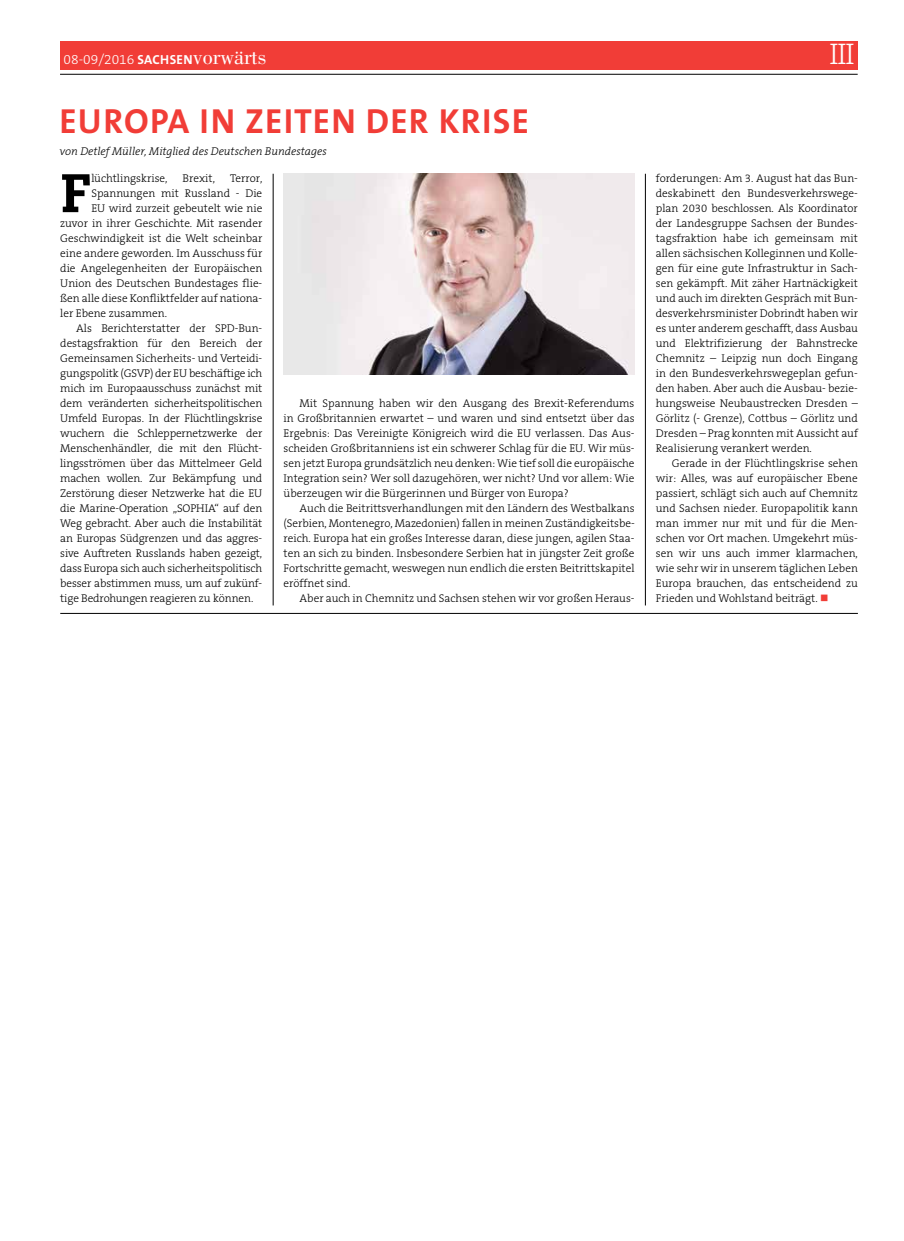
<style>
.page{position:relative;width:904px;height:1241px;background:#fff}
.page>*{position:absolute;margin:0;border:0;box-sizing:border-box;transform-origin:0 0}
.t1{font:800 54.12px "Caecilia";color:#000}
.t2{font:700 35px "The Sans B7";letter-spacing:.035em;color:#f13d37}
.t3{font:300 30px "The Serif B3";color:#fff}
.t4{font:300 13.75px "The Serif B3";color:#fff}
.t5{font:300 11.25px/15px "The Serif B3";letter-spacing:-.005em;color:#000;text-align:justify}
.t6{font:italic 300 11.25px "The Serif B3";color:#000}
.s1{font-family:"The Sans B7";font-weight:700;font-size:13.12px}
.s2{font-family:"Bodoni";font-weight:400;font-size:22.5px}
.s3{color:#f13d37}
</style>
<div class="page">
<div style="left:60px;top:41px;width:797px;height:28px;background:#f13d37"></div>
<hr style="left:60px;top:74px;width:797px;height:1px;background:#000">
<hr style="left:60px;top:613px;width:797px;height:1px;background:#000">
<hr style="left:273px;top:174px;width:1px;height:431px;background:#000">
<hr style="left:645px;top:174px;width:1px;height:431px;background:#000">
<img style="left:283px;top:174px;width:351px;height:200px">
<p class="t4" style="left:64px;top:52px;width:204px">08-09/2016 <span class="s1">SACHSEN</span><span class="s2">vorwärts</span></p>
<h3 class="t3" style="left:829px;top:38px;width:27px">III</h3>
<h2 class="t2" style="left:59px;top:102px;width:471px">EUROPA IN ZEITEN DER KRISE</h2>
<p class="t6" style="left:59px;top:145px;width:269px">von Detlef Müller, Mitglied des Deutschen Bundestages</p>
<h1 class="t1" style="left:60px;top:160px;width:33px">F</h1>
<p class="t5" style="left:91px;top:171px;width:78px">lüchtlingskrise,</p>
<p class="t5" style="left:183px;top:171px;width:34px">Brexit,</p>
<p class="t5" style="left:230px;top:171px;width:34px">Terror,</p>
<p class="t5" style="left:91px;top:186px;width:172px">Spannungen mit Russland - Die</p>
<p class="t5" style="left:91px;top:201px;width:172px">EU wird zurzeit gebeutelt wie nie</p>
<p class="t5" style="left:60px;top:216px;width:203px">zuvor in ihrer Geschichte. Mit rasender</p>
<p class="t5" style="left:60px;top:231px;width:203px">Geschwindigkeit ist die Welt scheinbar</p>
<p class="t5" style="left:60px;top:246px;width:203px">eine andere geworden. Im Ausschuss für</p>
<p class="t5" style="left:60px;top:261px;width:203px">die Angelegenheiten der Europäischen</p>
<p class="t5" style="left:60px;top:276px;width:203px">Union des Deutschen Bundestages flie-</p>
<p class="t5" style="left:60px;top:291px;width:203px">ßen alle diese Konfliktfelder auf nationa-</p>
<p class="t5" style="left:60px;top:306px;width:108px">ler Ebene zusammen.</p>
<p class="t5" style="left:76px;top:321px;width:188px">Als Berichterstatter der SPD-Bun-</p>
<p class="t5" style="left:60px;top:336px;width:203px">destagsfraktion für den Bereich der</p>
<p class="t5" style="left:60px;top:351px;width:203px">Gemeinsamen Sicherheits- und Verteidi-</p>
<p class="t5" style="left:60px;top:366px;width:203px">gungspolitk (GSVP) der EU beschäftige ich</p>
<p class="t5" style="left:60px;top:381px;width:203px">mich im Europaausschuss zunächst mit</p>
<p class="t5" style="left:60px;top:396px;width:203px">dem veränderten sicherheitspolitischen</p>
<p class="t5" style="left:60px;top:411px;width:203px">Umfeld Europas. In der Flüchtlingskrise</p>
<p class="t5" style="left:60px;top:426px;width:203px">wuchern die Schleppernetzwerke der</p>
<p class="t5" style="left:60px;top:441px;width:203px">Menschenhändler, die mit den Flücht-</p>
<p class="t5" style="left:60px;top:456px;width:203px">lingsströmen über das Mittelmeer Geld</p>
<p class="t5" style="left:60px;top:471px;width:203px">machen wollen. Zur Bekämpfung und</p>
<p class="t5" style="left:60px;top:486px;width:203px">Zerstörung dieser Netzwerke hat die EU</p>
<p class="t5" style="left:60px;top:501px;width:203px">die Marine-Operation „SOPHIA“ auf den</p>
<p class="t5" style="left:60px;top:516px;width:203px">Weg gebracht. Aber auch die Instabilität</p>
<p class="t5" style="left:60px;top:531px;width:203px">an Europas Südgrenzen und das aggres-</p>
<p class="t5" style="left:60px;top:546px;width:203px">sive Auftreten Russlands haben gezeigt,</p>
<p class="t5" style="left:60px;top:561px;width:203px">dass Europa sich auch sicherheitspolitisch</p>
<p class="t5" style="left:60px;top:576px;width:203px">besser abstimmen muss, um auf zukünf-</p>
<p class="t5" style="left:60px;top:591px;width:195px">tige Bedrohungen reagieren zu können.</p>
<p class="t5" style="left:283px;top:396px;width:352px;text-indent:16px">Mit Spannung haben wir den Ausgang des Brexit-Referendums in Großbritannien erwartet – und waren und sind entsetzt über das Ergebnis: Das Vereinigte Königreich wird die EU verlassen. Das Aus&shy;scheiden Großbritanniens ist ein schwerer Schlag für die EU. Wir müs&shy;sen jetzt Europa grundsätzlich neu denken: Wie tief soll die europäische Integration sein? Wer soll dazugehören, wer nicht? Und vor allem: Wie überzeugen wir die Bürgerinnen und Bürger von Europa?</p>
<p class="t5" style="left:283px;top:501px;width:352px;text-indent:16px">Auch die Beitrittsverhandlungen mit den Ländern des Westbalkans (Serbien, Montenegro, Mazedonien) fallen in meinen Zuständigkeitsbe&shy;reich. Europa hat ein großes Interesse daran, diese jungen, agilen Staa&shy;ten an sich zu binden. Insbesondere Serbien hat in jüngster Zeit große Fortschritte gemacht, weswegen nun endlich die ersten Beitrittskapitel eröffnet sind.</p>
<p class="t5" style="left:299px;top:591px;width:336px">Aber auch in Chemnitz und Sachsen stehen wir vor großen Heraus-</p>
<p class="t5" style="left:656px;top:171px;width:204px">forderungen: Am 3. August hat das Bun&shy;deskabinett den Bundesverkehrswege&shy;plan 2030 beschlossen. Als Koordinator der Landesgruppe Sachsen der Bundes&shy;tagsfraktion habe ich gemeinsam mit allen sächsischen Kolleginnen und Kolle&shy;gen für eine gute Infrastruktur in Sach&shy;sen gekämpft. Mit zäher Hartnäckigkeit und auch im direkten Gespräch mit Bun&shy;desverkehrsminister Dobrindt haben wir es unter anderem geschafft, dass Ausbau und Elektrifizierung der Bahnstrecke Chemnitz – Leipzig nun doch Eingang in den Bundesverkehrswegeplan gefun&shy;den haben. Aber auch die Ausbau- bezie&shy;hungsweise Neubaustrecken Dresden – Görlitz (- Grenze), Cottbus – Görlitz und Dresden – Prag konnten mit Aussicht auf Realisierung verankert werden.</p>
<p class="t5" style="left:656px;top:456px;width:203px;text-indent:16px">Gerade in der Flüchtlingskrise sehen wir: Alles, was auf europäischer Ebene passiert, schlägt sich auch auf Chemnitz und Sachsen nieder. Europapolitik kann man immer nur mit und für die Men&shy;schen vor Ort machen. Umgekehrt müs&shy;sen wir uns auch immer klarmachen, wie sehr wir in unserem täglichen Leben Europa brauchen, das entscheidend zu Frieden und Wohlstand beiträgt. <span class="s3">■</span></p>
</div>
